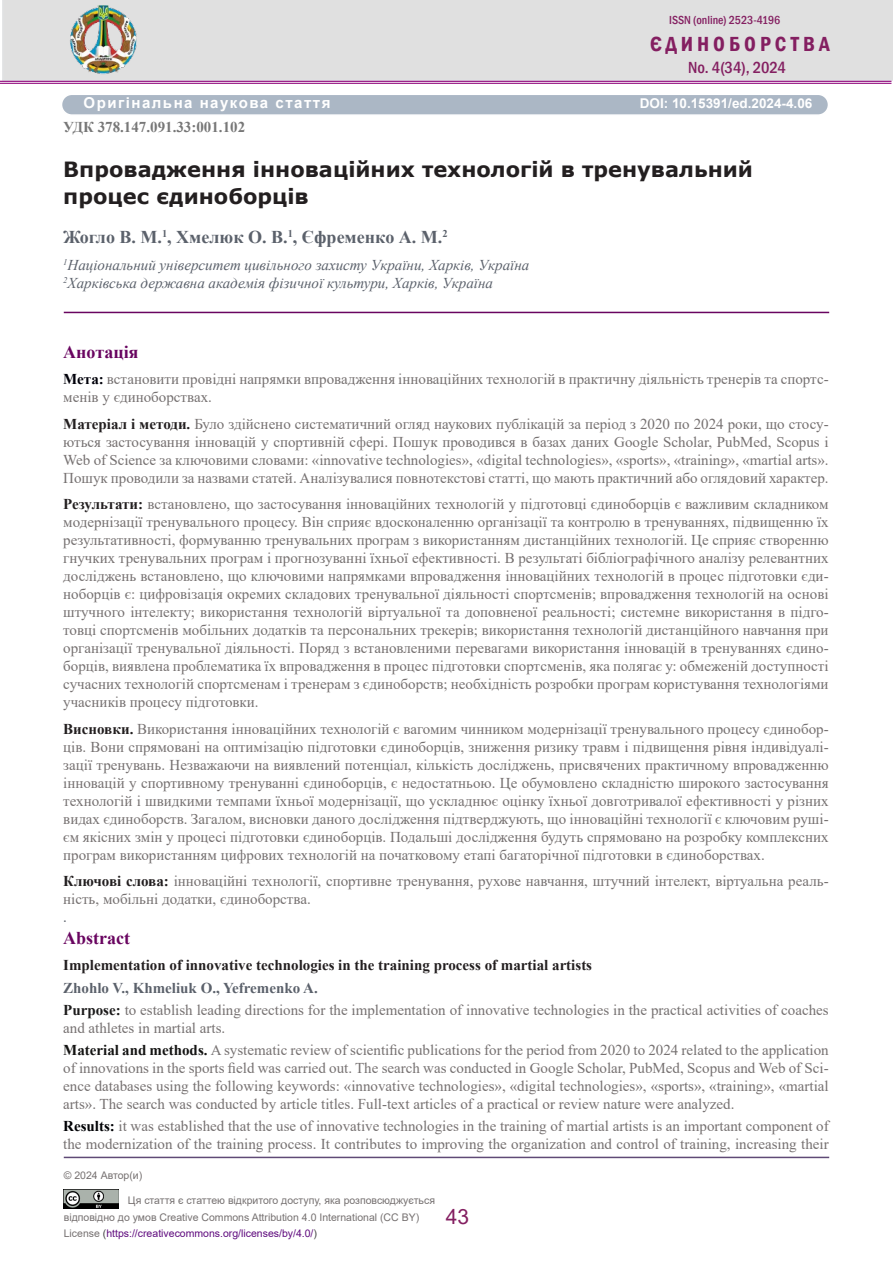
<style>
.page{position:relative;width:893px;height:1263px;background:#fff}
.page>*{position:absolute;margin:0;border:0;box-sizing:border-box;transform-origin:0 0}
.xfmc1{font:700 21px "Verdana";color:#231f20}
.t1{font:600 condensed 21px "Franklin Gothic";letter-spacing:.19em;color:#841f61}
.t2{font:21px "Arial";color:#841f61}
.Обычный{font:700 18px "Times New Roman";color:#5b616b}
.Обычный-2{font:700 18px "Times New Roman";color:#690560}
.t3{font:500 condensed 16.5px "Franklin Gothic";color:#841f61}
.Обычный-3{font:15px/18px "Times New Roman";color:#767171}
.Обычный-4{font:italic 15px "Times New Roman";color:#5b616b}
.Обычный-5{font:700 15px "Times New Roman";color:#231f20}
.Обычный-6{font:700 15px "Times New Roman";color:#5b616b}
.xfmc1-2{font:700 15px "Times New Roman";color:#777}
.t4{font:700 15px "Arial";letter-spacing:.1em;color:#fff}
.Обычный-7{font:15px "Times New Roman";color:#5b616b}
.t5{font:700 13.5px "Arial";color:#fff}
.t6{font:500 condensed 12px "Franklin Gothic";color:#841f61}
.t7{font:10.5px/16.5px "Arial";color:#767171}
.s1{font-weight:700;color:#00000a}
.s2{font-weight:700;color:#231f20}
.s3{font-weight:700;color:#1c1b1b}
.s4{font-weight:700;color:#141413}
.s5{font-weight:700;color:#010205}
.s6{color:#434343}
.s7{color:#5f0b7e}
</style>
<div class="page">
<div style="left:2px;top:0;width:891px;height:81px;background:#e0e0e0"></div>
<hr style="left:0;top:81px;width:891px;height:1px;background:#9c248b">
<hr style="left:0;top:83px;width:891px;height:1px;background:#9c248b">
<img style="left:64px;top:5px;width:77px;height:72px">
<hr style="left:64px;top:312px;width:765px;height:1px;background:#690560">
<hr style="left:64px;top:1157px;width:765px;height:1px;background:#5f4a76">
<div style="left:62px;top:94px;width:766px;height:21px;background:#abb7c5;border-radius:10px"></div>
<div style="left:61px;top:94px;width:768px;height:22px;border:2px solid #fff;border-radius:10px"></div>
<img style="left:63px;top:1189px;width:55px;height:20px">
<p class="t6" style="left:669px;top:12px;width:113px">ISSN (online) 2523-4196</p>
<p class="t3" style="left:688px;top:56px;width:99px">No. 4(34), 2024</p>
<h1 class="t1" style="left:650px;top:30px;width:181px">ЄДИНОБОРСТВА</h1>
<p class="t4" style="left:84px;top:92px;width:248px">Оригінальна наукова стаття</p>
<p class="t5" style="left:640px;top:94px;width:174px">DOI: 10.15391/ed.2024-4.06</p>
<p class="xfmc1-2" style="left:63px;top:116px;width:183px">УДК 378.147.091.33:001.102</p>
<p class="xfmc1" style="left:63px;top:154px;width:691px">Впровадження інноваційних технологій в тренувальний</p>
<p class="xfmc1" style="left:63px;top:181px;width:247px">процес єдиноборців</p>
<p class="Обычный" style="left:63px;top:224px;width:386px">Жогло В. М.<sup>1</sup>, Хмелюк О. В.<sup>1</sup>, Єфременко А. М.<sup>2</sup></p>
<p class="Обычный-4" style="left:63px;top:255px;width:467px"><sup>1</sup>Національний університет цивільного захисту України, Харків, Україна</p>
<p class="Обычный-4" style="left:63px;top:273px;width:431px"><sup>2</sup>Харківська державна академія фізичної культури, Харків, Україна</p>
<p class="Обычный-2" style="left:63px;top:339px;width:77px">Анотація</p>
<p class="Обычный-3" style="left:63px;top:370px;width:767px"><span class="s1">Мета:</span> встановити провідні напрямки впровадження інноваційних технологій в практичну діяльність тренерів та спортс&shy;менів у єдиноборствах.</p>
<p class="Обычный-3" style="left:63px;top:414px;width:767px;text-align:justify"><span class="s2">Матеріал і методи.</span> Було здійснено систематичний огляд наукових публікацій за період з 2020 по 2024 роки, що стосу&shy;ються застосування інновацій у спортивній сфері. Пошук проводився в базах даних Google Scholar, PubMed, Scopus і Web of Science за ключовими словами: «innovative technologies», «digital technologies», «sports», «training», «martial arts».<br>Пошук проводили за назвами статей. Аналізувалися повнотекстові статті, що мають практичний або оглядовий характер.</p>
<p class="Обычный-3" style="left:63px;top:495px;width:767px;text-align:justify"><span class="s2">Результати:</span> встановлено, що застосування інноваційних технологій у підготовці єдиноборців є важливим складником модернізації тренувального процесу. Він сприяє вдосконаленню організації та контролю в тренуваннях, підвищенню їх результативності, формуванню тренувальних програм з використанням дистанційних технологій. Це сприяє створенню гнучких тренувальних програм і прогнозуванні їхньої ефективності. В результаті бібліографічного аналізу релевантних досліджень встановлено, що ключовими напрямками впровадження інноваційних технологій в процес підготовки єди&shy;ноборців є: цифровізація окремих складових тренувальної діяльності спортсменів; впровадження технологій на основі штучного інтелекту; використання технологій віртуальної та доповненої реальності; системне використання в підго&shy;товці спортсменів мобільних додатків та персональних трекерів; використання технологій дистанційного навчання при організації тренувальної діяльності. Поряд з встановленими перевагами використання інновацій в тренуваннях єдино&shy;борців, виявлена проблематика їх впровадження в процес підготовки спортсменів, яка полягає у: обмеженій доступності сучасних технологій спортсменам і тренерам з єдиноборств; необхідність розробки програм користування технологіями учасників процесу підготовки.</p>
<p class="Обычный-3" style="left:63px;top:719px;width:767px;text-align:justify"><span class="s2">Висновки.</span> Використання інноваційних технологій є вагомим чинником модернізації тренувального процесу єдинобор&shy;ців. Вони спрямовані на оптимізацію підготовки єдиноборців, зниження ризику травм і підвищення рівня індивідуалі&shy;зації тренувань. Незважаючи на виявлений потенціал, кількість досліджень, присвячених практичному впровадженню інновацій у спортивному тренуванні єдиноборців, є недостатньою. Це обумовлено складністю широкого застосування технологій і швидкими темпами їхньої модернізації, що ускладнює оцінку їхньої довготривалої ефективності у різних видах єдиноборств. Загалом, висновки даного дослідження підтверджують, що інноваційні технології є ключовим руші&shy;єм якісних змін у процесі підготовки єдиноборців. Подальші дослідження будуть спрямовано на розробку комплексних програм використанням цифрових технологій на початковому етапі багаторічної підготовки в єдиноборствах.</p>
<p class="Обычный-3" style="left:63px;top:872px;width:767px"><span class="s2">Ключові слова:</span> інноваційні технології, спортивне тренування, рухове навчання, штучний інтелект, віртуальна реаль&shy;ність, мобільні додатки, єдиноборства.</p>
<p class="Обычный-7" style="left:63px;top:906px;width:5px">.</p>
<p class="Обычный-2" style="left:63px;top:925px;width:68px">Abstract</p>
<p class="Обычный-5" style="left:63px;top:954px;width:530px">Implementation of innovative technologies in the training process of martial artists</p>
<p class="Обычный-6" style="left:63px;top:977px;width:256px">Zhohlo V., Khmeliuk O., Yefremenko A.</p>
<p class="Обычный-3" style="left:63px;top:1000px;width:767px"><span class="s3">Purpose:</span> to establish leading directions for the implementation of innovative technologies in the practical activities of coaches and athletes in martial arts.</p>
<p class="Обычный-3" style="left:63px;top:1040px;width:767px;text-align:justify"><span class="s4">Material and methods.</span> A systematic review of scientific publications for the period from 2020 to 2024 related to the application of innovations in the sports field was carried out. The search was conducted in Google Scholar, PubMed, Scopus and Web of Sci&shy;ence databases using the following keywords: «innovative technologies», «digital technologies», «sports», «training», «martial arts». The search was conducted by article titles. Full-text articles of a practical or review nature were analyzed.</p>
<p class="Обычный-3" style="left:63px;top:1117px;width:767px"><span class="s5">Results:</span> it was established that the use of innovative technologies in the training of martial artists is an important component of the modernization of the training process. It contributes to improving the organization and control of training, increasing their</p>
<p class="t7" style="left:64px;top:1167px;width:80px">© 2024 Автор(и)</p>
<p class="t7" style="left:64px;top:1192px;width:373px;text-indent:64px">Ця стаття є статтею відкритого доступу, яка розповсюджується відповідно до умов Creative Commons Attribution 4.0 International (CC BY)<br>License <span class="s6">(</span><span class="s7">https://creativecommons.org/licenses/by/4.0/</span><span class="s6">)</span></p>
<h1 class="t2" style="left:446px;top:1202px;width:25px">43</h1>
</div>
